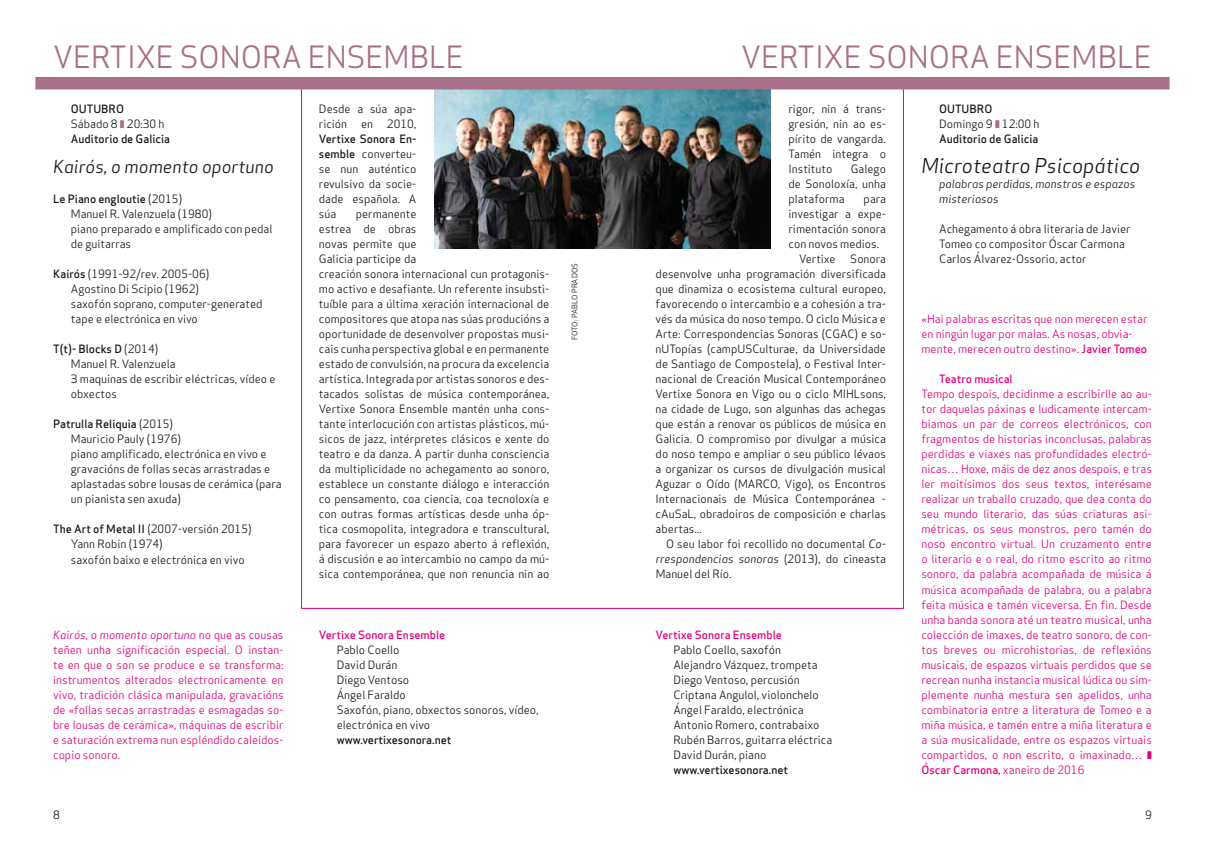
<style>
.page{position:relative;width:1205px;height:851px;background:#fff}
.page>*{position:absolute;margin:0;border:0;box-sizing:border-box;transform-origin:0 0}
.t1{font:30px "Apex Sans Book T";color:#a86f89}
.t2{font:20px "Apex Sans Book Italic T";color:#1a171c}
.t3{font:17.5px "Apex Sans Book Italic T";color:#1a171c}
.t4{font:11.25px/15px "Apex Sans Book T";color:#1a171c}
.t5{font:11.25px/15px "Apex Sans Book T";color:#e2007a;text-align:justify}
.t6{font:11.25px "Apex Sans Medium T";color:#1a171c}
.t7{font:11.25px/15px "Apex Sans Book Italic T";color:#1a171c}
.t8{font:11.25px "Apex Sans Medium T";color:#e2007a}
.t9{font:11.25px "Apex Sans Book Italic T";color:#e2007a}
.t10{font:7.5px "Apex Sans Book T";color:#1a171c}
.s1{font-family:"Apex Sans Book T"}
.s2{font-family:"Apex Sans Medium T"}
.s3{font-family:"Apex Sans Book Italic T"}
</style>
<div class="page">
<img style="left:434px;top:89px;width:337px;height:159px">
<div style="left:35px;top:77px;width:1134px;height:12px;background:#a86f89"></div>
<h1 class="t1" style="left:53px;top:38px;width:38px">Vertixe</h1>
<h1 class="t1" style="left:180px;top:38px;width:40px">Sonora</h1>
<h1 class="t1" style="left:308px;top:38px;width:39px">Ensemble</h1>
<h1 class="t1" style="left:741px;top:38px;width:38px">Vertixe</h1>
<h1 class="t1" style="left:868px;top:38px;width:40px">Sonora</h1>
<h1 class="t1" style="left:996px;top:38px;width:39px">Ensemble</h1>
<p class="t6" style="left:71px;top:102px;width:53px">OUTUBRO</p>
<p class="t4" style="left:71px;top:116px;width:95px">Sábado 8 20:30 h</p>
<p class="t6" style="left:71px;top:132px;width:101px">Auditorio de Galicia</p>
<h3 class="t3" style="left:53px;top:155px;width:222px">Kairós, o momento oportuno</h3>
<p class="t6" style="left:53px;top:192px;width:131px">Le Piano engloutie <span class="s1">(2015)</span></p>
<p class="t4" style="left:71px;top:206px;width:203px">Manuel R. Valenzuela (1980)<br>piano preparado e amplificado con pedal de guitarras</p>
<p class="t4" style="left:71px;top:266px;width:193px;text-indent:-18px"><span class="s2">Kairós</span> (1991-92/rev. 2005-06)<br>Agostino Di Scipio (1962)<br>saxofón soprano, computer-generated tape e electrónica en vivo</p>
<p class="t6" style="left:53px;top:342px;width:107px">T(t)- Blocks D <span class="s1">(2014)</span></p>
<p class="t4" style="left:71px;top:356px;width:206px">Manuel R. Valenzuela<br>3 maquinas de escribir eléctricas, vídeo e obxectos</p>
<p class="t6" style="left:53px;top:417px;width:121px">Patrulla Reliquia <span class="s1">(2015)</span></p>
<p class="t4" style="left:71px;top:431px;width:212px">Mauricio Pauly (1976)<br>piano amplificado, electrónica en vivo e gravacións de follas secas arrastradas e aplastadas sobre lousas de cerámica (para un pianista sen axuda)</p>
<p class="t4" style="left:71px;top:521px;width:182px;text-indent:-18px"><span class="s2">The Art of Metal II</span> (2007-versión 2015)<br>Yann Robin (1974)<br>saxofón baixo e electrónica en vivo</p>
<p class="t9" style="left:53px;top:627px;width:232px">Kairós, o momento oportuno <span class="s1">no que as cousas</span></p>
<p class="t5" style="left:53px;top:641px;width:232px">teñen unha significación especial. O instan&shy;te en que o son se produce e se transforma: instrumentos alterados electronicamente en vivo, tradición clásica manipulada, gravacións de «follas secas arrastradas e esmagadas so&shy;bre lousas de cerámica», máquinas de escribir e saturación extrema nun espléndido caleidos&shy;copio sonoro.</p>
<p class="t4" style="left:319px;top:101px;width:99px">Desde a súa apa&shy;rición en 2010,</p>
<p class="t6" style="left:319px;top:132px;width:99px">Vertixe Sonora En-</p>
<p class="t4" style="left:319px;top:146px;width:99px;text-align:justify"><span class="s2">semble</span> converteu&shy;se nun auténtico revulsivo da socie&shy;dade española. A súa</p>
<p class="t4" style="left:319px;top:206px;width:232px;text-indent:37px">permanente<br>estrea de obras<br>novas permite que<br>Galicia participe da<br>creación sonora internacional cun protagonis&shy;mo activo e desafiante. Un referente insubsti&shy;tuíble para a última xeración internacional de compositores que atopa nas súas producións a oportunidade de desenvolver propostas musi&shy;cais cunha perspectiva global e en permanente estado de convulsión, na procura da excelencia artística. Integrada por artistas sonoros e des&shy;tacados solistas de música contemporánea, Vertixe Sonora Ensemble mantén unha cons&shy;tante interlocución con artistas plásticos, mú&shy;sicos de jazz, intérpretes clásicos e xente do teatro e da danza. A partir dunha consciencia da multiplicidade no achegamento ao sonoro, establece un constante diálogo e interacción co pensamento, coa ciencia, coa tecnoloxía e con outras formas artísticas desde unha óp&shy;tica cosmopolita, integradora e transcultural, para favorecer un espazo aberto á reflexión, á discusión e ao intercambio no campo da mú&shy;sica contemporánea, que non renuncia nin ao</p>
<p class="t8" style="left:319px;top:627px;width:128px">Vertixe Sonora Ensemble</p>
<p class="t4" style="left:337px;top:641px;width:204px">Pablo Coello<br>David Durán<br>Diego Ventoso<br>Ángel Faraldo<br>Saxofón, piano, obxectos sonoros, vídeo, electrónica en vivo</p>
<p class="t6" style="left:337px;top:732px;width:116px">www.vertixesonora.net</p>
<p class="t10" style="left:570px;top:340px;width:78px;rotate:-90deg">FOTO: PABLO PRADOS</p>
<p class="t4" style="left:788px;top:101px;width:99px;text-align:justify">rigor, nin á trans&shy;gresión, nin ao es&shy;pírito de vangarda.<br>Tamén integra o Instituto</p>
<p class="t4" style="left:788px;top:161px;width:99px;text-align:justify;text-indent:62px">Galego de Sonoloxía, unha plataforma</p>
<p class="t4" style="left:863px;top:191px;width:24px">para</p>
<p class="t4" style="left:788px;top:206px;width:99px">investigar a expe-</p>
<p class="t4" style="left:788px;top:221px;width:99px">rimentación sonora</p>
<p class="t4" style="left:788px;top:236px;width:92px">con novos medios.</p>
<p class="t4" style="left:799px;top:251px;width:38px">Vertixe</p>
<p class="t4" style="left:656px;top:251px;width:232px;text-align:justify;text-indent:195px">Sonora desenvolve unha programación diversificada que dinamiza o ecosistema cultural europeo, favorecendo o intercambio e a cohesión a tra&shy;vés da música do noso tempo. O ciclo Música e Arte: Correspondencias Sonoras (CGAC) e so&shy;nUTopías (campUSCulturae, da Universidade de Santiago de Compostela), o Festival Inter&shy;nacional de Creación Musical Contemporáneo Vertixe Sonora en Vigo ou o ciclo MIHLsons, na cidade de Lugo, son algunhas das achegas que están a renovar os públicos de música en Galicia. O compromiso por divulgar a música do noso tempo e ampliar o seu público lévaos a organizar os cursos de divulgación musical Aguzar o Oído (MARCO, Vigo), os Encontros Internacionais de Música Contemporánea - cAuSaL, obradoiros de composición e charlas abertas...</p>
<p class="t4" style="left:666px;top:536px;width:221px">O seu labor foi recollido no documental <span class="s3">Co-</span></p>
<p class="t7" style="left:656px;top:551px;width:232px">rrespondencias sonoras <span class="s1">(2013), do cineasta</span></p>
<p class="t4" style="left:656px;top:566px;width:77px">Manuel del Río.</p>
<p class="t8" style="left:656px;top:627px;width:128px">Vertixe Sonora Ensemble</p>
<p class="t4" style="left:673px;top:641px;width:160px">Pablo Coello, saxofón<br>Alejandro Vázquez, trompeta<br>Diego Ventoso, percusión<br>Criptana Angulol, violonchelo<br>Ángel Faraldo, electrónica<br>Antonio Romero, contrabaixo<br>Rubén Barros, guitarra eléctrica<br>David Durán, piano</p>
<p class="t6" style="left:673px;top:762px;width:116px">www.vertixesonora.net</p>
<p class="t6" style="left:939px;top:102px;width:53px">OUTUBRO</p>
<p class="t4" style="left:939px;top:116px;width:102px">Domingo 9 12:00 h</p>
<p class="t6" style="left:939px;top:132px;width:101px">Auditorio de Galicia</p>
<h2 class="t2" style="left:921px;top:153px;width:220px">Microteatro Psicopático</h2>
<p class="t7" style="left:939px;top:176px;width:198px">palabras perdidas, monstros e espazos misteriosos</p>
<p class="t4" style="left:939px;top:221px;width:193px">Achegamento á obra literaria de Javier<br>Tomeo co compositor Óscar Carmona<br>Carlos Álvarez-Ossorio, actor</p>
<p class="t5" style="left:921px;top:311px;width:227px;text-align:left">«Hai palabras escritas que non merecen estar en ningún lugar por malas. As nosas, obvia&shy;mente, merecen outro destino». <span class="s2">Javier Tomeo</span></p>
<p class="t8" style="left:939px;top:372px;width:75px">Teatro musical</p>
<p class="t5" style="left:921px;top:386px;width:232px">Tempo despois, decidinme a escribirlle ao au&shy;tor daquelas páxinas e ludicamente intercam&shy;biamos un par de correos electrónicos, con fragmentos de historias inconclusas, palabras perdidas e viaxes nas profundidades electró&shy;nicas… Hoxe, máis de dez anos despois, e tras ler moitísimos dos seus textos, interésame realizar un traballo cruzado, que dea conta do seu mundo literario, das súas criaturas asi&shy;métricas, os seus monstros, pero tamén do noso encontro virtual. Un cruzamento entre o literario e o real, do ritmo escrito ao ritmo sonoro, da palabra acompañada de música á música acompañada de palabra, ou a palabra feita música e tamén viceversa. En fin. Desde unha banda sonora até un teatro musical, unha colección de imaxes, de teatro sonoro, de con&shy;tos breves ou microhistorias, de reflexións musicais, de espazos virtuais perdidos que se recrean nunha instancia musical lúdica ou sim&shy;plemente nunha mestura sen apelidos, unha combinatoria entre a literatura de Tomeo e a miña música, e tamén entre a miña literatura e a súa musicalidade, entre os espazos virtuais compartidos, o non escrito, o imaxinado…</p>
<p class="t8" style="left:921px;top:762px;width:164px">Óscar Carmona, <span class="s1">xaneiro de 2016</span></p>
<p class="t4" style="left:53px;top:806px;width:8px">8</p>
<p class="t4" style="left:1145px;top:806px;width:8px">9</p>
</div>
